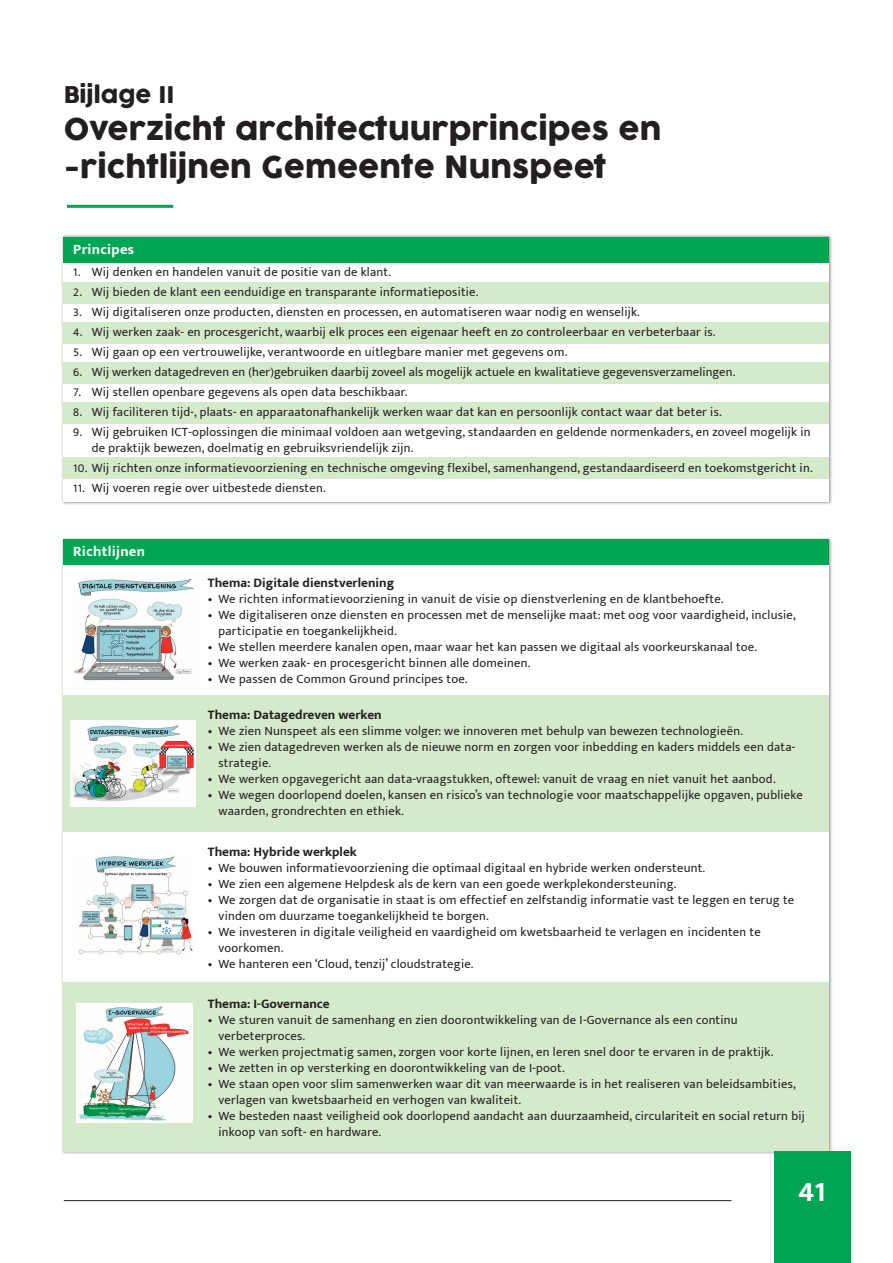
<style>
.page{position:relative;width:893px;height:1263px;background:#fff}
.page>*{position:absolute;margin:0;border:0;box-sizing:border-box;transform-origin:0 0}
.t1{font:30px/37.5px "Cocogoose";color:#231f20}
.t2{font:700 30px "Mukta Mahee";color:#fff}
.t3{font:22.5px "Cocogoose";color:#231f20}
.t4{font:700 14.7px "Mukta Mahee";letter-spacing:.02em;color:#fff}
.t5{font:700 13.35px "Mukta Mahee";color:#231f20}
.t6{font:12.6px/15.9px "Mukta Mahee";letter-spacing:.02em;color:#231f20}
</style>
<div class="page">
<div style="left:61px;top:234px;width:771px;height:271px;background:#231f20;opacity:.5"></div>
<div style="left:64px;top:237px;width:765px;height:265px;background:#fff"></div>
<div style="left:64px;top:458px;width:765px;height:21px;background:#d5e9cb"></div>
<div style="left:64px;top:362px;width:765px;height:21px;background:#d5e9cb"></div>
<div style="left:64px;top:402px;width:765px;height:22px;background:#d5e9cb"></div>
<div style="left:64px;top:322px;width:765px;height:22px;background:#d5e9cb"></div>
<div style="left:64px;top:282px;width:765px;height:21px;background:#d5e9cb"></div>
<div style="left:64px;top:237px;width:765px;height:25px;background:#00a553"></div>
<hr style="left:67px;top:205px;width:106px;height:3px;background:#00a553">
<div style="left:64px;top:695px;width:765px;height:136px;background:#d5e9cb"></div>
<div style="left:64px;top:540px;width:765px;height:25px;background:#00a553"></div>
<img style="left:70px;top:721px;width:126px;height:85px">
<img style="left:74px;top:579px;width:120px;height:102px">
<img style="left:79px;top:856px;width:114px;height:99px">
<div style="left:64px;top:982px;width:765px;height:169px;background:#d5e9cb"></div>
<img style="left:77px;top:1003px;width:116px;height:120px">
<div style="left:774px;top:1151px;width:76px;height:112px;background:#00a553"></div>
<hr style="left:64px;top:1200px;width:667px;height:1px;background:#231f20">
<h2 class="t3" style="left:64px;top:79px;width:112px">Bijlage II</h2>
<h1 class="t1" style="left:64px;top:112px;width:599px">Overzicht architectuurprincipes en -richtlijnen Gemeente Nunspeet</h1>
<p class="t4" style="left:73px;top:240px;width:63px">Principes</p>
<p class="t6" style="left:73px;top:264px;width:319px">1. Wij denken en handelen vanuit de positie van de klant.</p>
<p class="t6" style="left:73px;top:284px;width:407px">2. Wij bieden de klant een eenduidige en transparante informatiepositie.</p>
<p class="t6" style="left:73px;top:304px;width:568px">3. Wij digitaliseren onze producten, diensten en processen, en automatiseren waar nodig en wenselijk.</p>
<p class="t6" style="left:73px;top:324px;width:644px">4. Wij werken zaak- en procesgericht, waarbij elk proces een eigenaar heeft en zo controleerbaar en verbeterbaar is.</p>
<p class="t6" style="left:73px;top:344px;width:496px">5. Wij gaan op een vertrouwelijke, verantwoorde en uitlegbare manier met gegevens om.</p>
<p class="t6" style="left:73px;top:364px;width:664px">6. Wij werken datagedreven en (her)gebruiken daarbij zoveel als mogelijk actuele en kwalitatieve gegevensverzamelingen.</p>
<p class="t6" style="left:73px;top:384px;width:336px">7. Wij stellen openbare gegevens als open data beschikbaar.</p>
<p class="t6" style="left:73px;top:403px;width:650px">8. Wij faciliteren tijd-, plaats- en apparaatonafhankelijk werken waar dat kan en persoonlijk contact waar dat beter is.</p>
<p class="t6" style="left:92px;top:423px;width:720px;text-indent:-19px">9. Wij gebruiken ICT-oplossingen die minimaal voldoen aan wetgeving, standaarden en geldende normenkaders, en zoveel mogelijk in de praktijk bewezen, doelmatig en gebruiksvriendelijk zijn.</p>
<p class="t6" style="left:73px;top:459px;width:741px">10. Wij richten onze informatievoorziening en technische omgeving flexibel, samenhangend, gestandaardiseerd en toekomstgericht in.</p>
<p class="t6" style="left:73px;top:479px;width:254px">11. Wij voeren regie over uitbestede diensten.</p>
<p class="t4" style="left:73px;top:542px;width:73px">Richtlijnen</p>
<p class="t5" style="left:208px;top:575px;width:188px">Thema: Digitale dienstverlening</p>
<p class="t6" style="left:208px;top:591px;width:517px">• We richten informatievoorziening in vanuit de visie op dienstverlening en de klantbehoefte.</p>
<p class="t6" style="left:219px;top:607px;width:579px;text-indent:-11px">• We digitaliseren onze diensten en processen met de menselijke maat: met oog voor vaardigheid, inclusie, participatie en toegankelijkheid.</p>
<p class="t6" style="left:208px;top:639px;width:551px">• We stellen meerdere kanalen open, maar waar het kan passen we digitaal als voorkeurskanaal toe.</p>
<p class="t6" style="left:208px;top:655px;width:324px">• We werken zaak- en procesgericht binnen alle domeinen.</p>
<p class="t6" style="left:208px;top:671px;width:261px">• We passen de Common Ground principes toe.</p>
<p class="t5" style="left:208px;top:707px;width:175px">Thema: Datagedreven werken</p>
<p class="t6" style="left:208px;top:723px;width:537px">• We zien Nunspeet als een slimme volger: we innoveren met behulp van bewezen technologieën.</p>
<p class="t6" style="left:219px;top:739px;width:578px;text-indent:-11px">• We zien datagedreven werken als de nieuwe norm en zorgen voor inbedding en kaders middels een data&shy;strategie.</p>
<p class="t6" style="left:208px;top:771px;width:569px">• We werken opgavegericht aan data-vraagstukken, oftewel: vanuit de vraag en niet vanuit het aanbod.</p>
<p class="t6" style="left:219px;top:787px;width:586px;text-indent:-11px">• We wegen doorlopend doelen, kansen en risico’s van technologie voor maatschappelijke opgaven, publieke waarden, grondrechten en ethiek.</p>
<p class="t5" style="left:208px;top:843px;width:150px">Thema: Hybride werkplek</p>
<p class="t6" style="left:208px;top:859px;width:499px">• We bouwen informatievoorziening die optimaal digitaal en hybride werken ondersteunt.</p>
<p class="t6" style="left:208px;top:875px;width:470px">• We zien een algemene Helpdesk als de kern van een goede werkplekondersteuning.</p>
<p class="t6" style="left:219px;top:891px;width:577px;text-indent:-11px">• We zorgen dat de organisatie in staat is om effectief en zelfstandig informatie vast te leggen en terug te vinden om duurzame toegankelijkheid te borgen.</p>
<p class="t6" style="left:219px;top:923px;width:544px;text-indent:-11px">• We investeren in digitale veiligheid en vaardigheid om kwetsbaarheid te verlagen en incidenten te voorkomen.</p>
<p class="t6" style="left:208px;top:955px;width:267px">• We hanteren een ‘Cloud, tenzij’ cloudstrategie.</p>
<p class="t5" style="left:208px;top:995px;width:123px">Thema: I-Governance</p>
<p class="t6" style="left:219px;top:1011px;width:521px;text-indent:-11px">• We sturen vanuit de samenhang en zien doorontwikkeling van de I-Governance als een continu verbeterproces.</p>
<p class="t6" style="left:208px;top:1043px;width:567px">• We werken projectmatig samen, zorgen voor korte lijnen, en leren snel door te ervaren in de praktijk.</p>
<p class="t6" style="left:208px;top:1059px;width:358px">• We zetten in op versterking en doorontwikkeling van de I-poot.</p>
<p class="t6" style="left:219px;top:1075px;width:579px;text-indent:-11px">• We staan open voor slim samenwerken waar dit van meerwaarde is in het realiseren van beleidsambities, verlagen van kwetsbaarheid en verhogen van kwaliteit.</p>
<p class="t6" style="left:219px;top:1107px;width:588px;text-indent:-11px">• We besteden naast veiligheid ook doorlopend aandacht aan duurzaamheid, circulariteit en social return bij inkoop van soft- en hardware.</p>
<h1 class="t2" style="left:798px;top:1172px;width:29px">41</h1>
</div>
